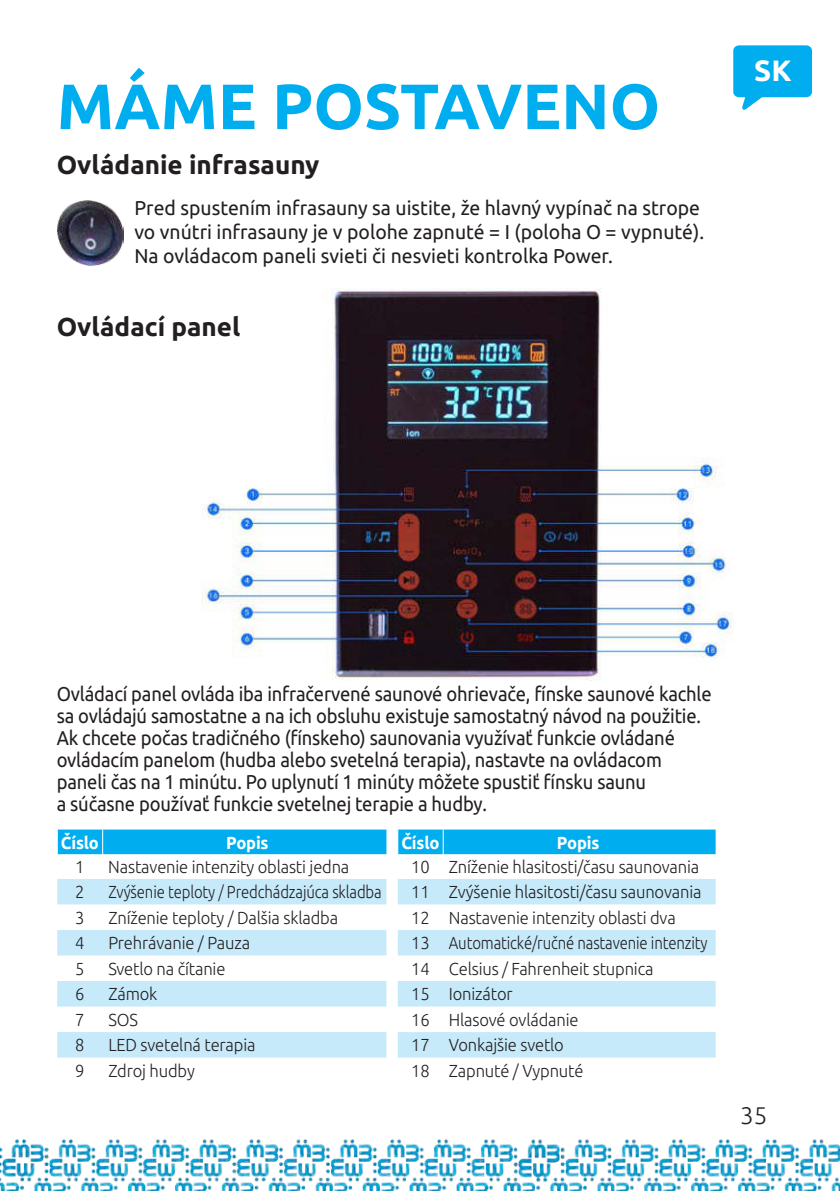
<style>
.page{position:relative;width:840px;height:1191px;background:#fff}
.page>*{position:absolute;margin:0;border:0;box-sizing:border-box;transform-origin:0 0}
.t1{font:700 64px "Ubuntu";color:#00aeef}
.t2{font:700 29.4px "Ubuntu";color:#fff}
.t3{font:700 26px "Ubuntu";color:#231f20}
.t4{font:300 24px "Ubuntu";color:#231f20}
.t5{font:20px/22px "Ubuntu";letter-spacing:-.01em;color:#231f20;scale:.92 1}
.t6{font:20px/24px "Ubuntu";letter-spacing:-.01em;color:#231f20}
.t7{font:300 17.4px/25.6px "Ubuntu";letter-spacing:-.01em;color:#231f20;scale:.95 1}
.t8{font:300 17.4px "Ubuntu";letter-spacing:-.01em;color:#231f20;scale:.86 1}
.t9{font:700 17.4px "Ubuntu";letter-spacing:-.01em;color:#fff;scale:.95 1}
</style>
<div class="page">
<img style="left:9px;top:1139px;width:830px;height:52px">
<img style="left:0;top:1147px;width:9px;height:44px">
<svg style="left:733px;top:45px;width:79px;height:65px"></svg>
<img style="left:57px;top:200px;width:66px;height:66px">
<svg style="left:57px;top:854px;width:329px;height:204px"></svg>
<svg style="left:57px;top:879px;width:329px;height:178px;fill:#c6eafa"></svg>
<div style="left:57px;top:829px;width:329px;height:25px;background:#00aeef"></div>
<svg style="left:397px;top:854px;width:318px;height:204px"></svg>
<svg style="left:397px;top:879px;width:318px;height:178px;fill:#c6eafa"></svg>
<div style="left:397px;top:829px;width:318px;height:25px;background:#00aeef"></div>
<img style="left:201px;top:288px;width:532px;height:392px">
<h1 class="t1" style="left:57px;top:67px;width:604px">MÁME POSTAVENO</h1>
<h3 class="t3" style="left:57px;top:149px;width:264px">Ovládanie infrasauny</h3>
<p class="t6" style="left:134px;top:196px;width:571px">Pred spustením infrasauny sa uistite, že hlavný vypínač na strope vo vnútri infrasauny je v polohe zapnuté = I (poloha O = vypnuté).<br>Na ovládacom paneli svieti či nesvieti kontrolka Power.</p>
<h3 class="t3" style="left:57px;top:311px;width:185px">Ovládací panel</h3>
<h2 class="t2" style="left:753px;top:52px;width:39px">SK</h2>
<p class="t5" style="left:57px;top:682px;width:713px">Ovládací panel ovláda iba infračervené saunové ohrievače, fínske saunové kachle sa ovládajú samostatne a na ich obsluhu existuje samostatný návod na použitie.<br>Ak chcete počas tradičného (fínskeho) saunovania využívať funkcie ovládané ovládacím panelom (hudba alebo svetelná terapia), nastavte na ovládacom paneli čas na 1 minútu. Po uplynutí 1 minúty môžete spustiť fínsku saunu<br>a súčasne používať funkcie svetelnej terapie a hudby.</p>
<p class="t9" style="left:61px;top:832px;width:42px">Číslo</p>
<p class="t9" style="left:226px;top:832px;width:46px">Popis</p>
<p class="t7" style="left:75px;top:853px;width:11px">1</p>
<p class="t7" style="left:108px;top:853px;width:255px">Nastavenie intenzity oblasti jedna</p>
<p class="t7" style="left:75px;top:878px;width:11px">2</p>
<p class="t8" style="left:108px;top:881px;width:319px">Zvýšenie teploty / Predchádzajúca skladba</p>
<p class="t7" style="left:75px;top:904px;width:11px">3</p>
<p class="t7" style="left:108px;top:904px;width:243px">Zníženie teploty / Dalšia skladba</p>
<p class="t7" style="left:75px;top:929px;width:11px">4</p>
<p class="t7" style="left:108px;top:929px;width:151px">Prehrávanie / Pauza</p>
<p class="t7" style="left:75px;top:955px;width:11px">5</p>
<p class="t7" style="left:108px;top:955px;width:125px">Svetlo na čítanie</p>
<p class="t7" style="left:75px;top:980px;width:11px">6</p>
<p class="t7" style="left:108px;top:980px;width:53px">Zámok</p>
<p class="t7" style="left:75px;top:1006px;width:11px">7</p>
<p class="t7" style="left:108px;top:1006px;width:33px">SOS</p>
<p class="t7" style="left:75px;top:1031px;width:11px">8</p>
<p class="t7" style="left:108px;top:1031px;width:156px">LED svetelná terapia</p>
<p class="t7" style="left:75px;top:1057px;width:11px">9</p>
<p class="t7" style="left:108px;top:1057px;width:93px">Zdroj hudby</p>
<p class="t9" style="left:401px;top:832px;width:42px">Číslo</p>
<p class="t9" style="left:556px;top:832px;width:46px">Popis</p>
<p class="t7" style="left:411px;top:853px;width:313px">10 Zníženie hlasitosti/času saunovania<br>11 Zvýšenie hlasitosti/času saunovania<br>12 Nastavenie intenzity oblasti dva<br>13 Automatické/ručné nastavenie intenzity<br>14 Celsius / Fahrenheit stupnica<br>15 Ionizátor<br>16 Hlasové ovládanie<br>17 Vonkajšie svetlo<br>18 Zapnuté / Vypnuté</p>
<p class="t4" style="left:739px;top:1101px;width:29px">35</p>
</div>
